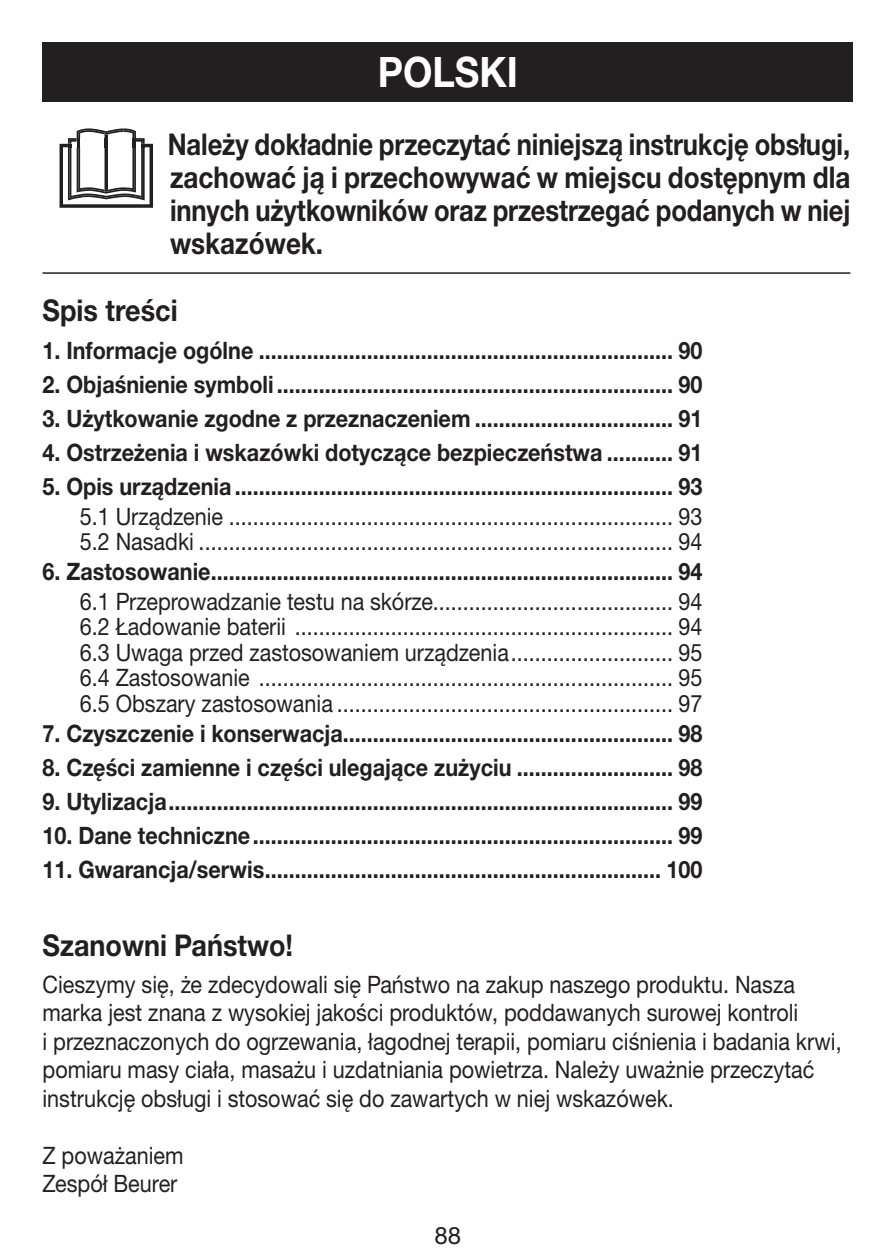
<style>
.page{position:relative;width:893px;height:1259px;background:#fff}
.page>*{position:absolute;margin:0;border:0;box-sizing:border-box;transform-origin:0 0}
.t1{font:700 42px "Helvetica Neue LTW1 G";color:#fff;scale:.9 1}
.t2{font:700 30px/33px "Helvetica Neue LTW1 G";letter-spacing:-.005em;color:#231f20;text-align:justify;scale:.86 1}
.t3{font:700 30px "Helvetica Neue LTW1 G";letter-spacing:-.005em;color:#231f20;scale:.9 1}
.t4{font:24px/28.5px "Helvetica Neue LTW1 G";color:#231f20;scale:.9 1}
.t5{font:700 24px "Helvetica Neue LTW1 G";color:#231f20;scale:.9 1}
.t6{font:24px "Helvetica Neue LTW1 G";color:#231f20}
</style>
<div class="page">
<div style="left:43px;top:43px;width:810px;height:59px;background:#231f20"></div>
<svg style="left:60px;top:128px;width:93px;height:80px"></svg>
<hr style="left:43px;top:272px;width:807px;height:2px;background:#231f20">
<h1 class="t1" style="left:378px;top:46px;width:157px">POLSKI</h1>
<p class="t2" style="left:168px;top:127px;width:796px">Należy dokładnie przeczytać niniejszą instrukcję obsługi, zachować ją i przechowywać w miejscu dostępnym dla innych użytkowników oraz przestrzegać podanych w niej wskazówek.</p>
<p class="t3" style="left:43px;top:292px;width:152px">Spis treści</p>
<p class="t5" style="left:43px;top:336px;width:735px">1. Informacje ogólne ..................................................................... 90</p>
<p class="t5" style="left:43px;top:370px;width:735px">2. Objaśnienie symboli.................................................................. 90</p>
<p class="t5" style="left:43px;top:404px;width:735px">3. Użytkowanie zgodne z przeznaczeniem ................................. 91</p>
<p class="t5" style="left:43px;top:438px;width:735px">4. Ostrzeżenia i wskazówki dotyczące bezpieczeństwa ........... 91</p>
<p class="t5" style="left:43px;top:472px;width:735px">5. Opis urządzenia ......................................................................... 93</p>
<p class="t4" style="left:80px;top:503px;width:693px;line-height:25.5px">5.1 Urządzenie .......................................................................... 93<br>5.2 Nasadki ............................................................................... 94</p>
<p class="t5" style="left:43px;top:557px;width:735px">6. Zastosowanie............................................................................. 94</p>
<p class="t4" style="left:80px;top:588px;width:693px;line-height:25.5px;text-align:justify">6.1 Przeprowadzanie testu na skórze........................................ 94<br>6.2 Ładowanie baterii ............................................................... 94<br>6.3 Uwaga przed zastosowaniem urządzenia........................... 95<br>6.4 Zastosowanie ..................................................................... 95<br>6.5 Obszary zastosowania ........................................................ 97</p>
<p class="t5" style="left:43px;top:718px;width:735px">7. Czyszczenie i konserwacja....................................................... 98</p>
<p class="t5" style="left:43px;top:752px;width:735px">8. Części zamienne i części ulegające zużyciu .......................... 98</p>
<p class="t5" style="left:43px;top:786px;width:735px">9. Utylizacja.................................................................................... 99</p>
<p class="t5" style="left:43px;top:820px;width:735px">10. Dane techniczne...................................................................... 99</p>
<p class="t5" style="left:43px;top:854px;width:735px">11. Gwarancja/serwis.................................................................. 100</p>
<p class="t3" style="left:43px;top:926px;width:280px">Szanowni Państwo!</p>
<p class="t4" style="left:43px;top:969px;width:889px">Cieszymy się, że zdecydowali się Państwo na zakup naszego produktu. Nasza marka jest znana z wysokiej jakości produktów, poddawanych surowej kontroli<br>i przeznaczonych do ogrzewania, łagodnej terapii, pomiaru ciśnienia i badania krwi, pomiaru masy ciała, masażu i uzdatniania powietrza. Należy uważnie przeczytać instrukcję obsługi i stosować się do zawartych w niej wskazówek.</p>
<p class="t4" style="left:43px;top:1140px;width:158px">Z poważaniem<br>Zespół Beurer</p>
<p class="t6" style="left:435px;top:1220px;width:28px">88</p>
</div>
